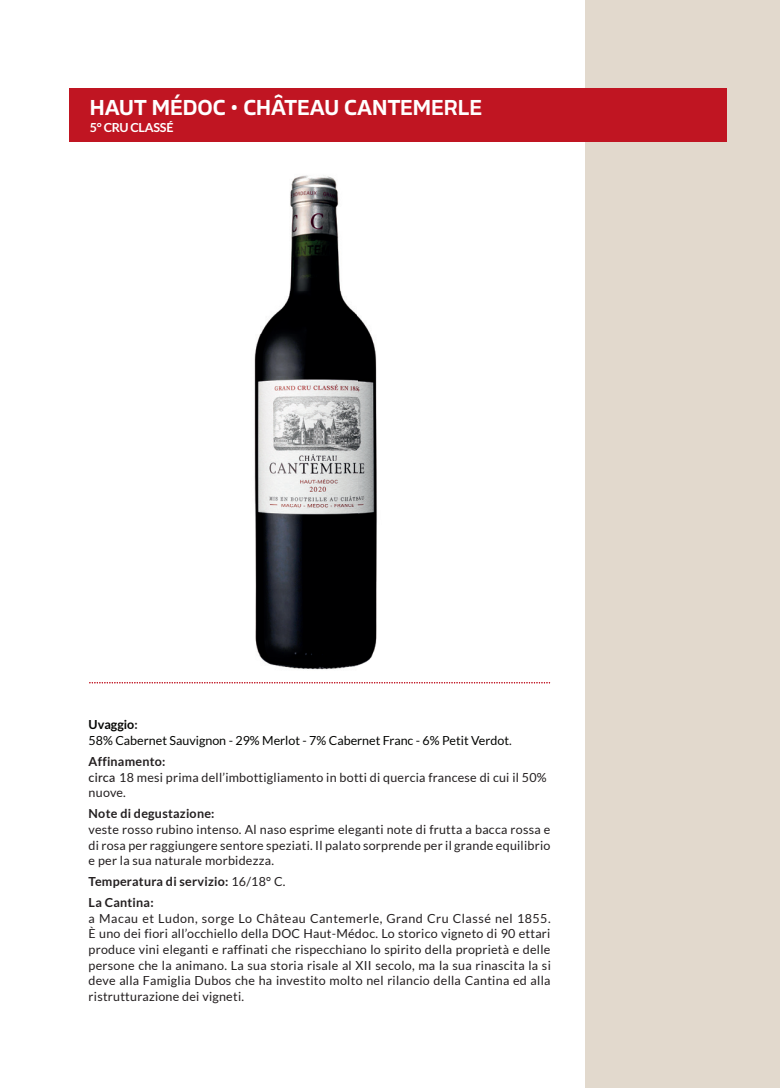
<style>
.page{position:relative;width:780px;height:1088px;background:#fff}
.page>*{position:absolute;margin:0;border:0;box-sizing:border-box;transform-origin:0 0}
.t1{font:500 22.5px "Allotrope";color:#fff}
.t2{font:12.5px/15.6px "Lato";letter-spacing:.02em;color:#231f20;text-align:justify}
.t3{font:12.5px/15.6px "Lato";color:#040503}
.t4{font:700 12.5px/21px "Lato";letter-spacing:.02em;color:#231f20}
.t5{font:700 12.5px "Lato";letter-spacing:-.02em;color:#fff}
.s1{font-weight:700}
.s2{font-weight:700;color:#231f20}
.s3{color:#231f20}
.s4{font-weight:500}
.s5{font-weight:400}
</style>
<div class="page">
<div style="left:585px;top:0;width:195px;height:1088px;background:#e2d9cd"></div>
<div style="left:69px;top:89px;width:657px;height:53px;background:#c01522"></div>
<svg style="left:89px;top:682px;width:461px;height:1px"></svg>
<img style="left:254px;top:175px;width:123px;height:495px">
<h1 class="t1" style="left:90px;top:92px;width:394px">HAUT MÉDOC • CHÂTEAU CANTEMERLE</h1>
<p class="t5" style="left:90px;top:121px;width:85px">5° CRU CLASSÉ</p>
<p class="t3" style="left:89px;top:717px;width:424px"><span class="s1">Uvaggio</span><span class="s2">:<br></span>58% Cabernet Sauvignon - 29% Merlot - 7% Cabernet Franc - 6% Petit Verdot<span class="s3">.</span></p>
<p class="t2" style="left:89px;top:753px;width:459px;text-align:left"><span class="s1">Affinamento:<br></span><span class="s4">circa</span> 18 mesi prima dell’imbottigliamento in botti di quercia francese di cui il 50% nuove.</p>
<p class="t4" style="left:89px;top:803px;width:127px">Note di degustazione:</p>
<p class="t2" style="left:89px;top:821px;width:463px">veste rosso rubino intenso. Al naso esprime eleganti note di frutta a bacca rossa e di rosa per raggiungere sentore speziati. Il palato sorprende per il grande equilibrio e per la sua naturale morbidezza.</p>
<p class="t4" style="left:89px;top:871px;width:198px">Temperatura di servizio: <span class="s5">16/18° C.<br></span>La Cantina:</p>
<p class="t2" style="left:89px;top:910px;width:463px">a Macau et Ludon, sorge Lo Château Cantemerle, Grand Cru Classé nel 1855.<br>È uno dei fiori all’occhiello della DOC Haut-Médoc. Lo storico vigneto di 90 ettari produce vini eleganti e raffinati che rispecchiano lo spirito della proprietà e delle persone che la animano. La sua storia risale al XII secolo, ma la sua rinascita la si deve alla Famiglia Dubos che ha investito molto nel rilancio della Cantina ed alla ristrutturazione dei vigneti.</p>
</div>
